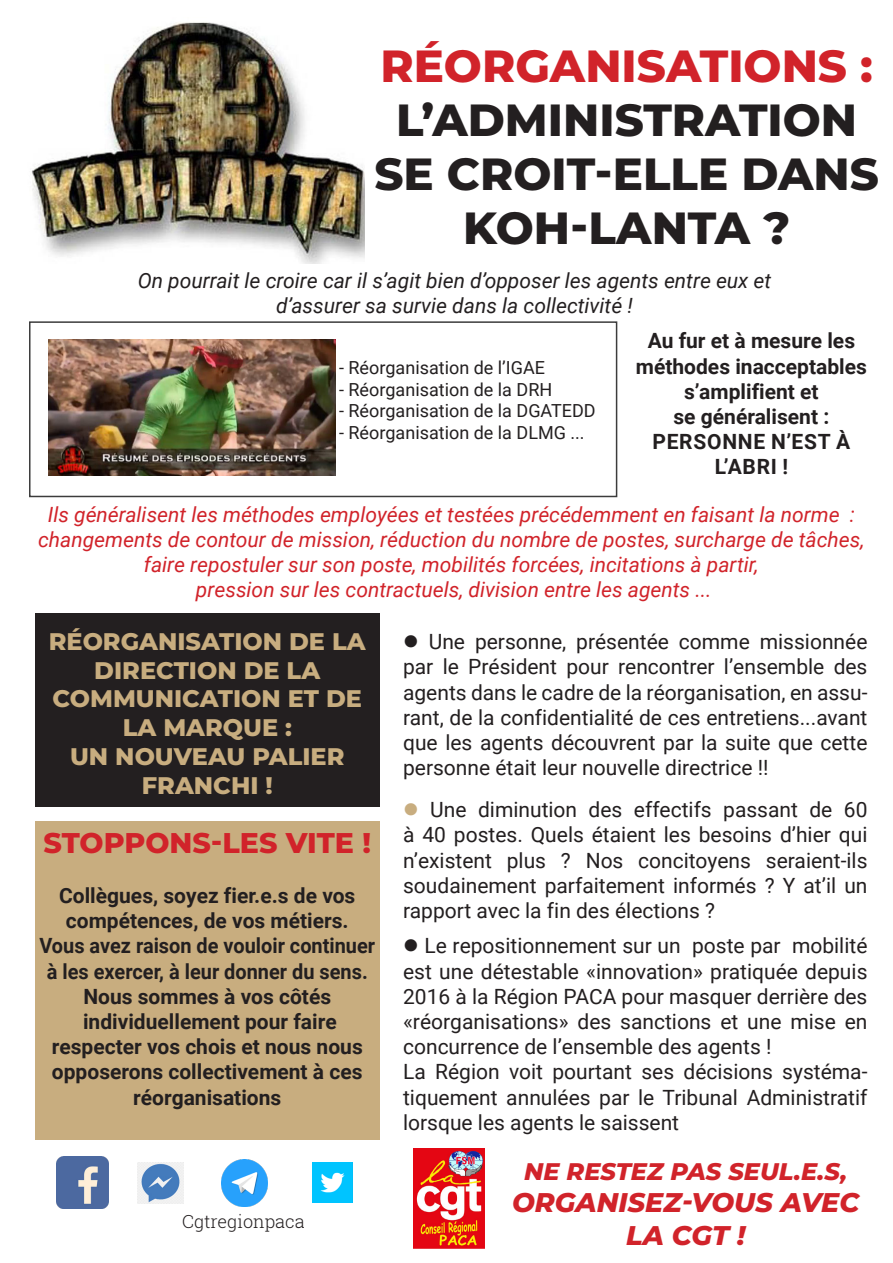
<style>
.page{position:relative;width:893px;height:1263px;background:#fff}
.page>*{position:absolute;margin:0;border:0;box-sizing:border-box;transform-origin:0 0}
.t1{font:800 45px/54px "Montserrat";color:#231f20;text-align:center}
.t2{font:800 45px "Montserrat";color:#d1232a}
.t3{font:800 28.5px "Montserrat";color:#d1232a}
.t4{font:italic 800 27px/32.4px "Montserrat";color:#d1232a;text-align:center}
.t5{font:800 24px/28.8px "Montserrat";color:#c8ad7f;text-align:center}
.t6{font:italic 800 24px "Montserrat";color:#d1232a}
.t7{font:21px/25.2px "Roboto";color:#231f20;text-align:justify}
.t8{font:700 21px/25.2px "Roboto";color:#231f20;text-align:center}
.t9{font:italic 21px/25.2px "Roboto";color:#d1232a;text-align:center}
.t10{font:italic 21px/25.2px "Roboto";color:#231f20;text-align:center}
.t11{font:18px "Roboto";color:#231f20}
.t12{font:300 18px "Roboto Slab";color:#231f20}
.s1{color:#c8ad7f}
</style>
<div class="page">
<img style="left:31px;top:22px;width:334px;height:242px">
<img style="left:49px;top:339px;width:287px;height:136px">
<div style="left:35px;top:613px;width:344px;height:194px;background:#231f20"></div>
<div style="left:35px;top:821px;width:344px;height:319px;background:#c8ad7f"></div>
<img style="left:414px;top:1148px;width:71px;height:100px">
<img style="left:137px;top:1162px;width:47px;height:41px">
<img style="left:221px;top:1159px;width:47px;height:47px">
<img style="left:313px;top:1163px;width:40px;height:40px">
<img style="left:56px;top:1157px;width:52px;height:52px">
<div style="left:29px;top:321px;width:588px;height:176px;border:2px solid #3c3c3c"></div>
<h1 class="t2" style="left:380px;top:33px;width:494px">RÉORGANISATIONS :</h1>
<h1 class="t1" style="left:374px;top:90px;width:506px">L’ADMINISTRATION<br>SE CROIT-ELLE DANS<br>KOH-LANTA ?</h1>
<p class="t10" style="left:138px;top:267px;width:635px">On pourrait le croire car il s’agit bien d’opposer les agents entre eux et d’assurer sa survie dans la collectivité !</p>
<p class="t11" style="left:339px;top:355px;width:207px">- Réorganisation de l’IGAE</p>
<p class="t11" style="left:339px;top:376px;width:215px">- Réorganisation de la DRH</p>
<p class="t11" style="left:339px;top:398px;width:258px">- Réorganisation de la DGATEDD</p>
<p class="t11" style="left:339px;top:420px;width:247px">- Réorganisation de la DLMG ...</p>
<p class="t8" style="left:636px;top:328px;width:233px">Au fur et à mesure les méthodes inacceptables s’amplifient et<br>se généralisent :<br>PERSONNE N’EST À<br>L’ABRI !</p>
<p class="t9" style="left:38px;top:501px;width:828px">Ils généralisent les méthodes employées et testées précédemment en faisant la norme : changements de contour de mission, réduction du nombre de postes, surcharge de tâches, faire repostuler sur son poste, mobilités forcées, incitations à partir,<br>pression sur les contractuels, division entre les agents ...</p>
<p class="t7" style="left:403px;top:628px;width:466px">● Une personne, présentée comme missionnée par le Président pour rencontrer l’ensemble des agents dans le cadre de la réorganisation, en assu&shy;rant, de la confidentialité de ces entretiens...avant que les agents découvrent par la suite que cette personne était leur nouvelle directrice !!</p>
<p class="t7" style="left:403px;top:796px;width:466px"><span class="s1">●</span> Une diminution des effectifs passant de 60 à 40 postes. Quels étaient les besoins d’hier qui n’existent plus ? Nos concitoyens seraient-ils soudainement parfaitement informés ? Y at’il un rapport avec la fin des élections ?</p>
<p class="t7" style="left:403px;top:932px;width:466px;text-align:left">● Le repositionnement sur un poste par mobilité est une détestable «innovation» pratiquée depuis 2016 à la Région PACA pour masquer derrière des «réorganisations» des sanctions et une mise en concurrence de l’ensemble des agents !<br>La Région voit pourtant ses décisions systéma&shy;tiquement annulées par le Tribunal Administratif lorsque les agents le saissent</p>
<p class="t6" style="left:524px;top:1154px;width:325px">NE RESTEZ PAS SEUL.E.S,</p>
<p class="t4" style="left:512px;top:1185px;width:349px">ORGANISEZ-VOUS AVEC<br>LA CGT !</p>
<p class="t5" style="left:49px;top:625px;width:318px">RÉORGANISATION DE LA<br>DIRECTION DE LA<br>COMMUNICATION ET DE<br>LA MARQUE :<br>UN NOUVEAU PALIER<br>FRANCHI !</p>
<h2 class="t3" style="left:44px;top:821px;width:329px">STOPPONS-LES VITE !</h2>
<p class="t8" style="left:39px;top:882px;width:337px">Collègues, soyez fier.e.s de vos compétences, de vos métiers.<br>Vous avez raison de vouloir continuer à les exercer, à leur donner du sens.<br>Nous sommes à vos côtés individuellement pour faire respecter vos chois et nous nous opposerons collectivement à ces réorganisations</p>
<p class="t12" style="left:182px;top:1209px;width:124px">Cgtregionpaca</p>
</div>
